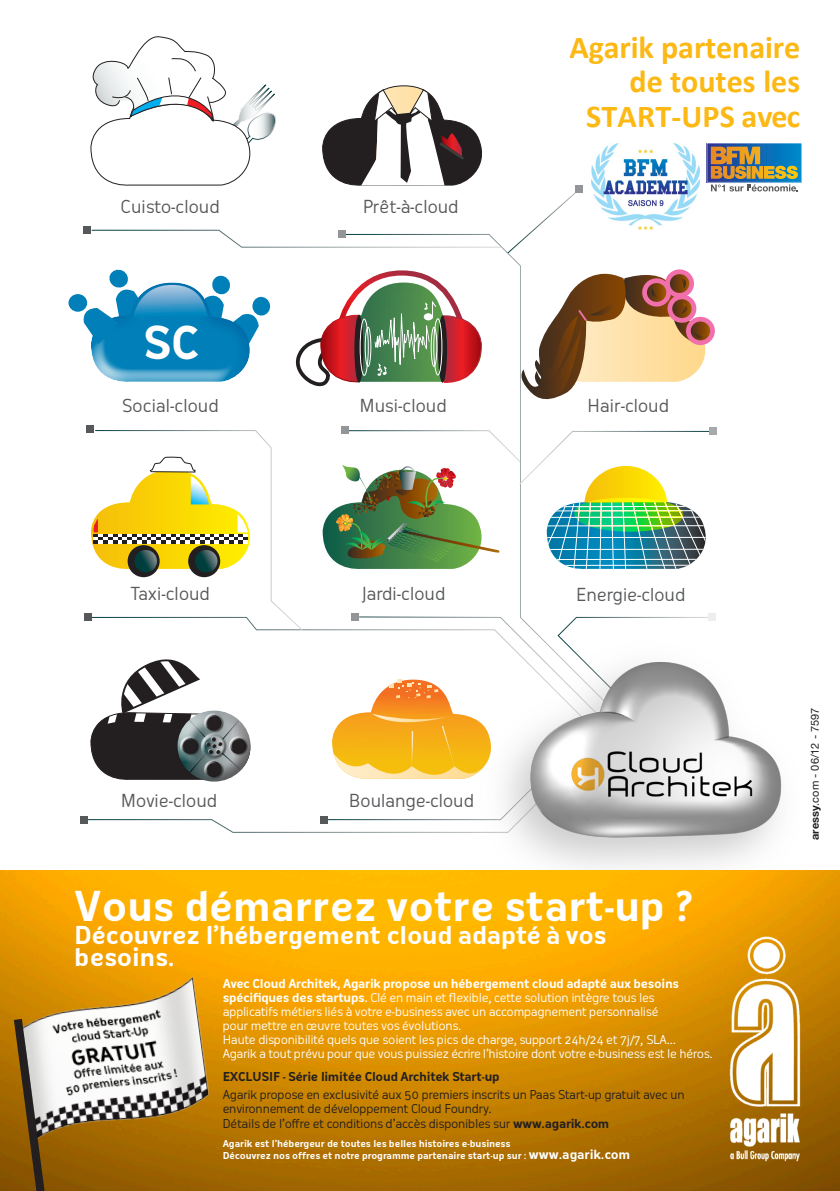
<style>
.page{position:relative;width:840px;height:1191px;background:#fff}
.page>*{position:absolute;margin:0;border:0;box-sizing:border-box;transform-origin:0 0}
.t1{font:700 44.2px "Oceania";color:#fff}
.t2{font:700 40.2px "Oceania";color:#fff}
.t3{font:700 32px/34.4px "Calibri";letter-spacing:-.005em;color:#fcb814;text-align:right}
.t4{font:700 24.2px/21.4px "Oceania";letter-spacing:-.01em;color:#fff}
.t5{font:17.6px "Oceania";letter-spacing:-.025em;color:#57585a}
.t6{font:12px/14px "Oceania";letter-spacing:-.035em;color:#fff}
.t7{font:12px/14.2px "Oceania";letter-spacing:-.03em;color:#231f20}
.t8{font:700 12px "Oceania";letter-spacing:-.02em;color:#231f20}
.t9{font:11px "Helvetica Neue";color:#231f20}
.t10{font:700 9.2px "Oceania";letter-spacing:-.01em;color:#fff}
.s1{font-weight:700}
.s2{font-size:12.4px}
</style>
<div class="page">
<svg style="left:81px;top:269px;width:189px;height:113px"></svg>
<div style="left:68px;top:294px;width:19px;height:18px;background:#007fb8;border-radius:50%"></div>
<svg style="left:295px;top:307px;width:49px;height:80px"></svg>
<div style="left:664px;top:269px;width:29px;height:29px;border:5px solid #f16fab;border-radius:50%"></div>
<div style="left:685px;top:317px;width:29px;height:28px;border:5px solid #f16fab;border-radius:50%"></div>
<svg style="left:636px;top:274px;width:77px;height:108px"></svg>
<svg style="left:344px;top:254px;width:292px;height:362px"></svg>
<svg style="left:87px;top:745px;width:351px;height:88px"></svg>
<svg style="left:90px;top:616px;width:234px;height:129px"></svg>
<img style="left:322px;top:430px;width:395px;height:142px">
<svg style="left:94px;top:430px;width:209px;height:201px"></svg>
<div style="left:320px;top:816px;width:7px;height:8px;background:#57585a"></div>
<div style="left:84px;top:613px;width:8px;height:8px;background:#57585a"></div>
<div style="left:80px;top:816px;width:7px;height:8px;background:#57585a"></div>
<div style="left:87px;top:425px;width:7px;height:8px;background:#57585a"></div>
<div style="left:83px;top:226px;width:7px;height:8px;background:#57585a"></div>
<div style="left:341px;top:426px;width:7px;height:8px;background:#939598"></div>
<div style="left:351px;top:613px;width:7px;height:7px;background:#939598"></div>
<div style="left:709px;top:427px;width:7px;height:8px;background:#a8a9ad"></div>
<div style="left:708px;top:613px;width:7px;height:7px;background:#eceded"></div>
<img style="left:438px;top:689px;width:344px;height:178px">
<svg style="left:324px;top:616px;width:392px;height:204px"></svg>
<svg style="left:711px;top:143px;width:91px;height:49px"></svg>
<svg style="left:706px;top:143px;width:95px;height:48px"></svg>
<svg style="left:90px;top:36px;width:486px;height:218px"></svg>
<div style="left:575px;top:185px;width:7px;height:8px;background:#939598"></div>
<img style="left:0;top:870px;width:839px;height:320px">
<img style="left:690px;top:930px;width:149px;height:244px">
<img style="left:0;top:965px;width:239px;height:186px">
<svg style="left:14px;top:1019px;width:31px;height:172px"></svg>
<img style="left:591px;top:143px;width:107px;height:86px">
<p class="t5" style="left:120px;top:196px;width:101px">Cuisto-cloud</p>
<p class="t1" style="left:142px;top:317px;width:58px">SC</p>
<p class="t5" style="left:121px;top:395px;width:99px">Social-cloud</p>
<p class="t5" style="left:362px;top:196px;width:98px">Prêt-à-cloud</p>
<p class="t3" style="left:569px;top:30px;width:232px">Agarik partenaire de toutes les<br>START-UPS avec</p>
<p class="t5" style="left:359px;top:395px;width:89px">Musi-cloud</p>
<p class="t5" style="left:587px;top:395px;width:84px">Hair-cloud</p>
<p class="t5" style="left:130px;top:583px;width:81px">Taxi-cloud</p>
<p class="t5" style="left:361px;top:583px;width:85px">Jardi-cloud</p>
<p class="t5" style="left:576px;top:584px;width:111px">Energie-cloud</p>
<p class="t5" style="left:121px;top:790px;width:98px">Movie-cloud</p>
<p class="t5" style="left:349px;top:790px;width:127px">Boulange-cloud</p>
<p class="t2" style="left:74px;top:882px;width:620px">Vous démarrez votre start-up ?</p>
<p class="t4" style="left:74px;top:924px;width:533px">Découvrez l’hébergement cloud adapté à vos besoins.</p>
<p class="t6" style="left:223px;top:976px;width:491px"><span class="s1">Avec Cloud Architek, Agarik propose un hébergement cloud adapté aux besoins spécifiques des startups.</span> Clé en main et flexible, cette solution intègre tous les applicatifs métiers liés à votre e-business avec un accompagnement personnalisé<br>pour mettre en œuvre toutes vos évolutions.<br>Haute disponibilité quels que soient les pics de charge, support 24h/24 et 7j/7, SLA...<br>Agarik a tout prévu pour que vous puissiez écrire l’histoire dont votre e-business est le héros.</p>
<p class="t8" style="left:223px;top:1069px;width:278px">EXCLUSIF - Série limitée Cloud Architek Start-up</p>
<p class="t7" style="left:223px;top:1087px;width:463px">Agarik propose en exclusivité aux 50 premiers inscrits un Paas Start-up gratuit avec un environnement de développement Cloud Foundry.<br>Détails de l’offre et conditions d’accès disponibles sur <span class="s1">www.agarik.com</span></p>
<p class="t10" style="left:223px;top:1137px;width:289px">Agarik est l’hébergeur de toutes les belles histoires e-business</p>
<p class="t10" style="left:223px;top:1150px;width:409px">Découvrez nos offres et notre programme partenaire start-up sur : <span class="s2">www.agarik.com</span></p>
<p class="t9" style="left:808px;top:840px;width:134px;rotate:-90deg"><span class="s1">aressy</span>.com - 06/12 - 7597</p>
</div>
